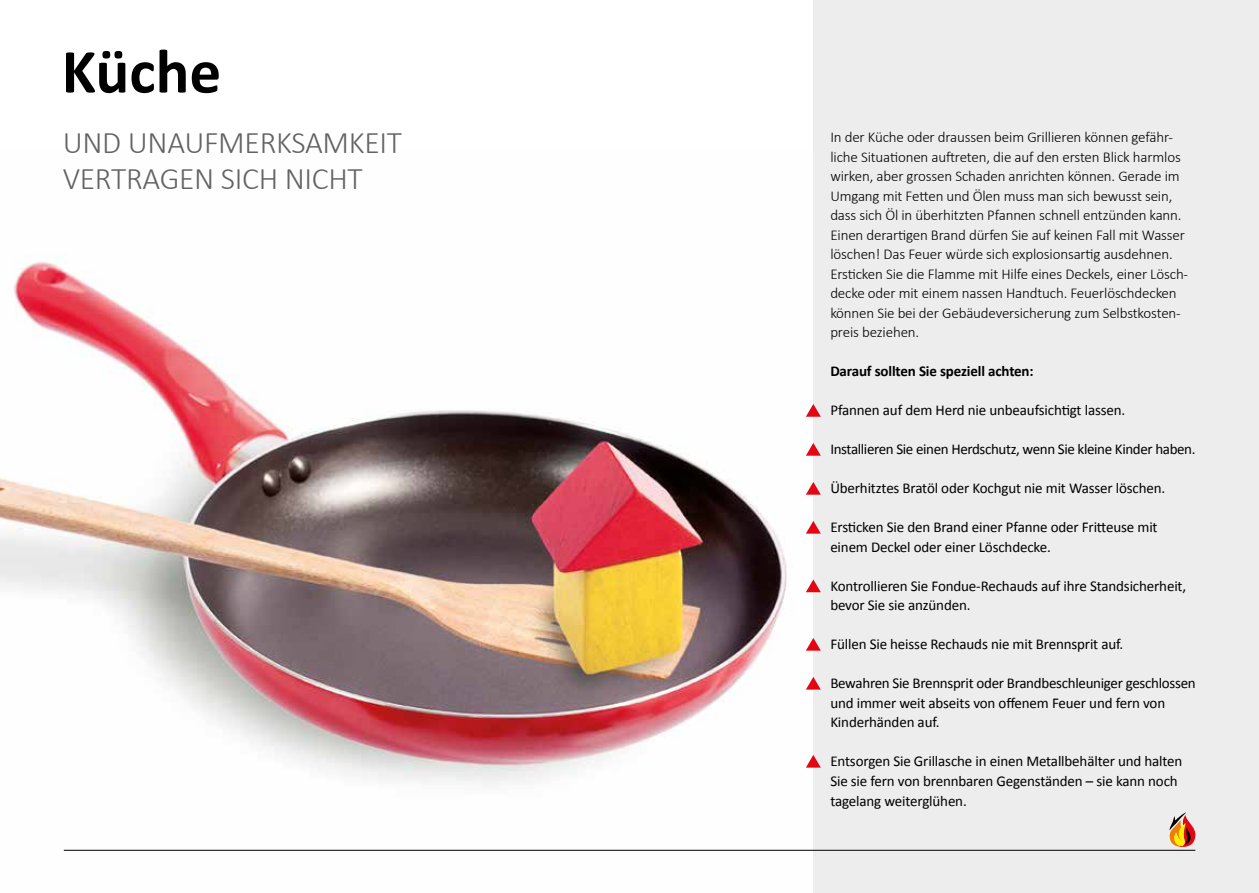
<style>
.page{position:relative;width:1259px;height:893px;background:#fff}
.page>*{position:absolute;margin:0;border:0;box-sizing:border-box;transform-origin:0 0}
.t1{font:700 63px "Calibri";color:#000}
.t2{font:300 31.5px/36px "Calibri";letter-spacing:-.01em;color:#646363}
.t3{font:15px/19.5px "Calibri";letter-spacing:-.01em;color:#000}
.t4{font:300 15px/19.5px "Calibri";letter-spacing:-.01em;color:#000}
.t5{font:700 15px "Calibri";letter-spacing:-.01em;color:#000}
</style>
<div class="page">
<img style="left:0;top:257px;width:813px;height:594px">
<div style="left:813px;top:0;width:446px;height:893px;background:#ededed"></div>
<hr style="left:64px;top:850px;width:1131px;height:1px;background:#000">
<svg style="left:1169px;top:812px;width:26px;height:35px"></svg>
<svg style="left:806px;top:443px;width:15px;height:13px"></svg>
<svg style="left:806px;top:482px;width:15px;height:13px"></svg>
<svg style="left:806px;top:521px;width:15px;height:13px"></svg>
<svg style="left:806px;top:579px;width:15px;height:13px"></svg>
<svg style="left:806px;top:404px;width:15px;height:13px"></svg>
<svg style="left:806px;top:638px;width:15px;height:13px"></svg>
<svg style="left:806px;top:677px;width:15px;height:13px"></svg>
<svg style="left:806px;top:755px;width:15px;height:13px"></svg>
<h1 class="t1" style="left:62px;top:27px;width:161px">Küche</h1>
<h2 class="t2" style="left:63px;top:124px;width:341px">UND UNAUFMERKSAMKEIT<br>VERTRAGEN SICH NICHT</h2>
<p class="t4" style="left:830px;top:128px;width:359px">In der Küche oder draussen beim Grillieren können gefähr&shy;liche Situationen auftreten, die auf den ersten Blick harmlos wirken, aber grossen Schaden anrichten können. Gerade im Umgang mit Fetten und Ölen muss man sich bewusst sein, dass sich Öl in überhitzten Pfannen schnell entzünden kann.<br>Einen derartigen Brand dürfen Sie auf keinen Fall mit Wasser löschen! Das Feuer würde sich explosionsartig ausdehnen.<br>Ersticken Sie die Flamme mit Hilfe eines Deckels, einer Lösch&shy;decke oder mit einem nassen Handtuch. Feuerlöschdecken können Sie bei der Gebäudeversicherung zum Selbstkosten&shy;preis beziehen.</p>
<p class="t5" style="left:830px;top:361px;width:205px">Darauf sollten Sie speziell achten:</p>
<p class="t3" style="left:830px;top:400px;width:296px">Pfannen auf dem Herd nie unbeaufsichtigt lassen.</p>
<p class="t3" style="left:830px;top:439px;width:367px">Installieren Sie einen Herdschutz, wenn Sie kleine Kinder haben.</p>
<p class="t3" style="left:830px;top:478px;width:336px">Überhitztes Bratöl oder Kochgut nie mit Wasser löschen.</p>
<p class="t3" style="left:830px;top:517px;width:329px">Ersticken Sie den Brand einer Pfanne oder Fritteuse mit einem Deckel oder einer Löschdecke.</p>
<p class="t3" style="left:830px;top:575px;width:357px">Kontrollieren Sie Fondue-Rechauds auf ihre Standsicherheit, bevor Sie sie anzünden.</p>
<p class="t3" style="left:830px;top:634px;width:294px">Füllen Sie heisse Rechauds nie mit Brennsprit auf.</p>
<p class="t3" style="left:830px;top:673px;width:367px">Bewahren Sie Brennsprit oder Brandbeschleuniger geschlossen und immer weit abseits von offenem Feuer und fern von<br>Kinderhänden auf.</p>
<p class="t3" style="left:830px;top:751px;width:353px">Entsorgen Sie Grillasche in einen Metallbehälter und halten<br>Sie sie fern von brennbaren Gegenständen – sie kann noch tagelang weiterglühen.</p>
</div>
